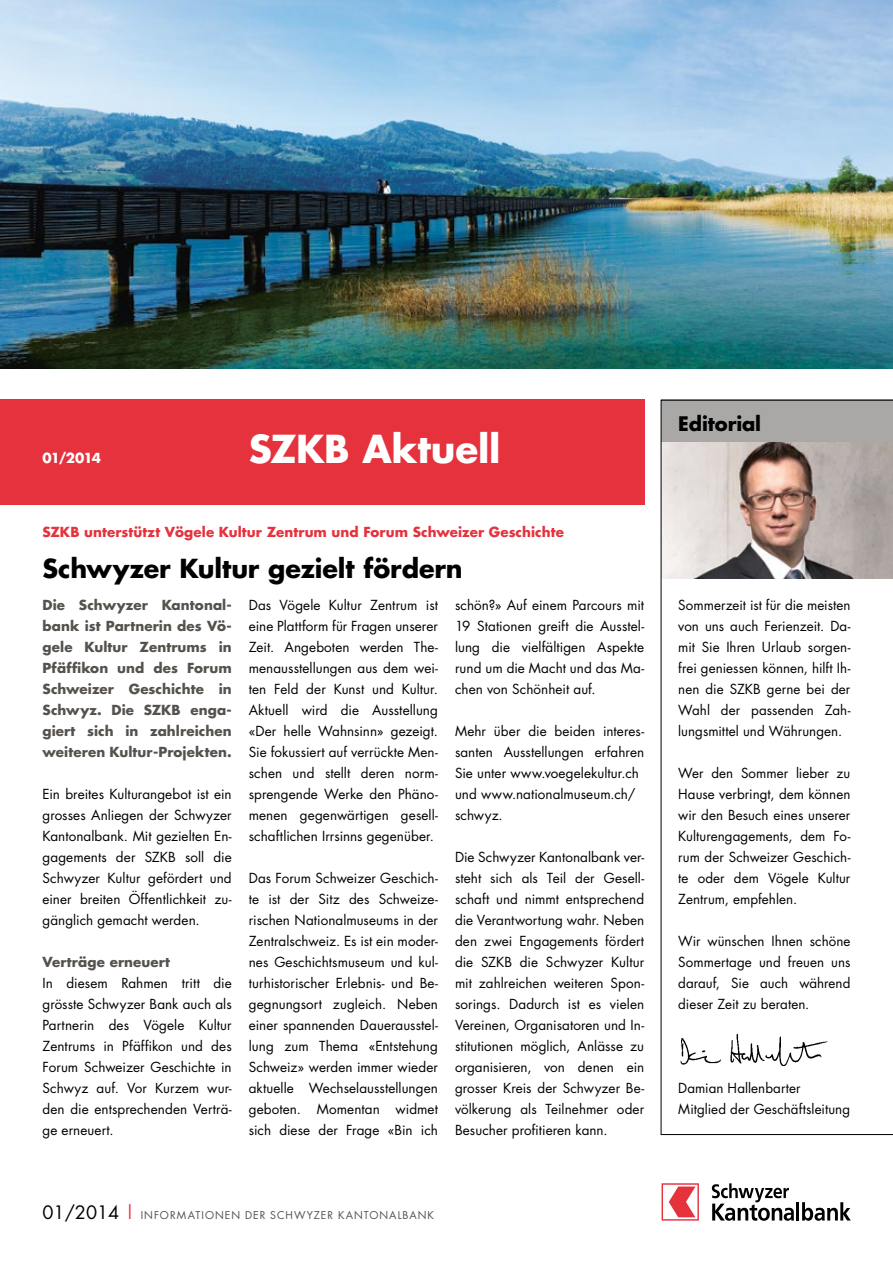
<style>
.page{position:relative;width:893px;height:1263px;background:#fff}
.page>*{position:absolute;margin:0;border:0;box-sizing:border-box;transform-origin:0 0}
.t1{font:700 37.5px "Futura";letter-spacing:-.005em;color:#fff}
.t2{font:700 25.5px "Futura";letter-spacing:-.005em;color:#000}
.t3{font:700 19.5px "Futura";letter-spacing:-.005em;color:#000}
.t4{font:13.5px/21px "Futura";letter-spacing:.005em;color:#000;text-align:justify}
.t5{font:700 13.5px/21px "Futura";letter-spacing:.01em;color:#55524e;text-align:justify}
.t6{font:700 13.5px "Futura";letter-spacing:.005em;color:#e5323d}
.t7{font:700 13.5px "Futura";letter-spacing:-.07em;color:#fff}
.t8{font:10.5px "Futura";letter-spacing:.095em;color:#55524e}
.s1{font-size:18px;color:#000}
.s2{font-size:18px;color:#e5323d}
</style>
<div class="page">
<div style="left:0;top:400px;width:644px;height:105px;background:#e5323d"></div>
<img style="left:0;top:0;width:893px;height:368px">
<svg style="left:712px;top:1183px;width:82px;height:38px"></svg>
<hr style="left:796px;top:1202px;width:3px;height:18px;background:#000">
<svg style="left:802px;top:1202px;width:49px;height:19px"></svg>
<svg style="left:662px;top:1183px;width:37px;height:37px"></svg>
<svg style="left:660px;top:399px;width:233px;height:736px"></svg>
<img style="left:674px;top:1030px;width:168px;height:38px">
<p class="t7" style="left:43px;top:448px;width:60px">01/2014</p>
<h1 class="t1" style="left:249px;top:423px;width:253px">SZKB Aktuell</h1>
<p class="t6" style="left:43px;top:522px;width:523px">SZKB unterstützt Vögele Kultur Zentrum und Forum Schweizer Geschichte</p>
<h2 class="t2" style="left:43px;top:551px;width:422px">Schwyzer Kultur gezielt fördern</h2>
<p class="t4" style="left:455px;top:594px;width:191px">schön?» Auf einem Parcours mit 19 Stationen greift die Ausstel&shy;lung die vielfältigen Aspekte rund um die Macht und das Ma&shy;chen von Schönheit auf.</p>
<p class="t4" style="left:455px;top:720px;width:191px;text-align:left">Mehr über die beiden interes&shy;santen Ausstellungen erfahren<br>Sie unter www.voegelekultur.ch und www.nationalmuseum.ch/ schwyz.</p>
<p class="t4" style="left:455px;top:846px;width:191px">Die Schwyzer Kantonalbank ver&shy;steht sich als Teil der Gesell&shy;schaft und nimmt entsprechend die Verantwortung wahr. Neben den zwei Engagements fördert die SZKB die Schwyzer Kultur mit zahlreichen weiteren Spon&shy;sorings. Dadurch ist es vielen Vereinen, Organisatoren und In&shy;stitutionen möglich, Anlässe zu organisieren, von denen ein grosser Kreis der Schwyzer Be&shy;völkerung als Teilnehmer oder Besucher profitieren kann.</p>
<p class="t5" style="left:43px;top:594px;width:191px">Die Schwyzer Kantonal&shy;bank ist Partnerin des Vö&shy;gele Kultur Zentrums in Pfäffikon und des Forum Schweizer Geschichte in Schwyz. Die SZKB enga&shy;giert sich in zahlreichen weiteren Kultur-Projekten.</p>
<p class="t4" style="left:43px;top:783px;width:191px">Ein breites Kulturangebot ist ein grosses Anliegen der Schwyzer Kantonalbank. Mit gezielten En&shy;gagements der SZKB soll die Schwyzer Kultur gefördert und einer breiten Öffentlichkeit zu&shy;gänglich gemacht werden.</p>
<p class="t5" style="left:43px;top:951px;width:129px">Verträge erneuert</p>
<p class="t4" style="left:43px;top:972px;width:191px">In diesem Rahmen tritt die grösste Schwyzer Bank auch als Partnerin des Vögele Kultur Zentrums in Pfäffikon und des Forum Schweizer Geschichte in Schwyz auf. Vor Kurzem wur&shy;den die entsprechenden Verträ&shy;ge erneuert.</p>
<p class="t4" style="left:249px;top:594px;width:191px">Das Vögele Kultur Zentrum ist eine Plattform für Fragen unserer Zeit. Angeboten werden The&shy;menausstellungen aus dem wei&shy;ten Feld der Kunst und Kultur.<br>Aktuell wird die Ausstellung «Der helle Wahnsinn» gezeigt.<br>Sie fokussiert auf verrückte Men&shy;schen und stellt deren norm&shy;sprengende Werke den Phäno&shy;menen gegenwärtigen gesell&shy;schaftlichen Irrsinns gegenüber.</p>
<p class="t4" style="left:249px;top:867px;width:191px">Das Forum Schweizer Geschich&shy;te ist der Sitz des Schweize&shy;rischen Nationalmuseums in der Zentralschweiz. Es ist ein moder&shy;nes Geschichtsmuseum und kul&shy;turhistorischer Erlebnis- und Be&shy;gegnungsort zugleich. Neben einer spannenden Dauerausstel&shy;lung zum Thema «Entstehung Schweiz» werden immer wieder aktuelle Wechselausstellungen geboten. Momentan widmet sich diese der Frage «Bin ich</p>
<p class="t8" style="left:43px;top:1208px;width:393px"><span class="s1">01/2014</span> <span class="s2">|</span> INFORMATIONEN DER SCHWYZER KANTONALBANK</p>
<h3 class="t3" style="left:678px;top:410px;width:84px">Editorial</h3>
<p class="t4" style="left:678px;top:594px;width:174px">Sommerzeit ist für die meisten von uns auch Ferienzeit. Da&shy;mit Sie Ihren Urlaub sorgen&shy;frei geniessen können, hilft Ih&shy;nen die SZKB gerne bei der Wahl der passenden Zah&shy;lungsmittel und Währungen.</p>
<p class="t4" style="left:678px;top:762px;width:174px">Wer den Sommer lieber zu Hause verbringt, dem können wir den Besuch eines unserer Kulturengagements, dem Fo&shy;rum der Schweizer Geschich&shy;te oder dem Vögele Kultur Zentrum, empfehlen.</p>
<p class="t4" style="left:678px;top:930px;width:174px">Wir wünschen Ihnen schöne Sommertage und freuen uns darauf, Sie auch während dieser Zeit zu beraten.</p>
<p class="t4" style="left:678px;top:1077px;width:173px">Damian Hallenbarter<br>Mitglied der Geschäftsleitung</p>
</div>
